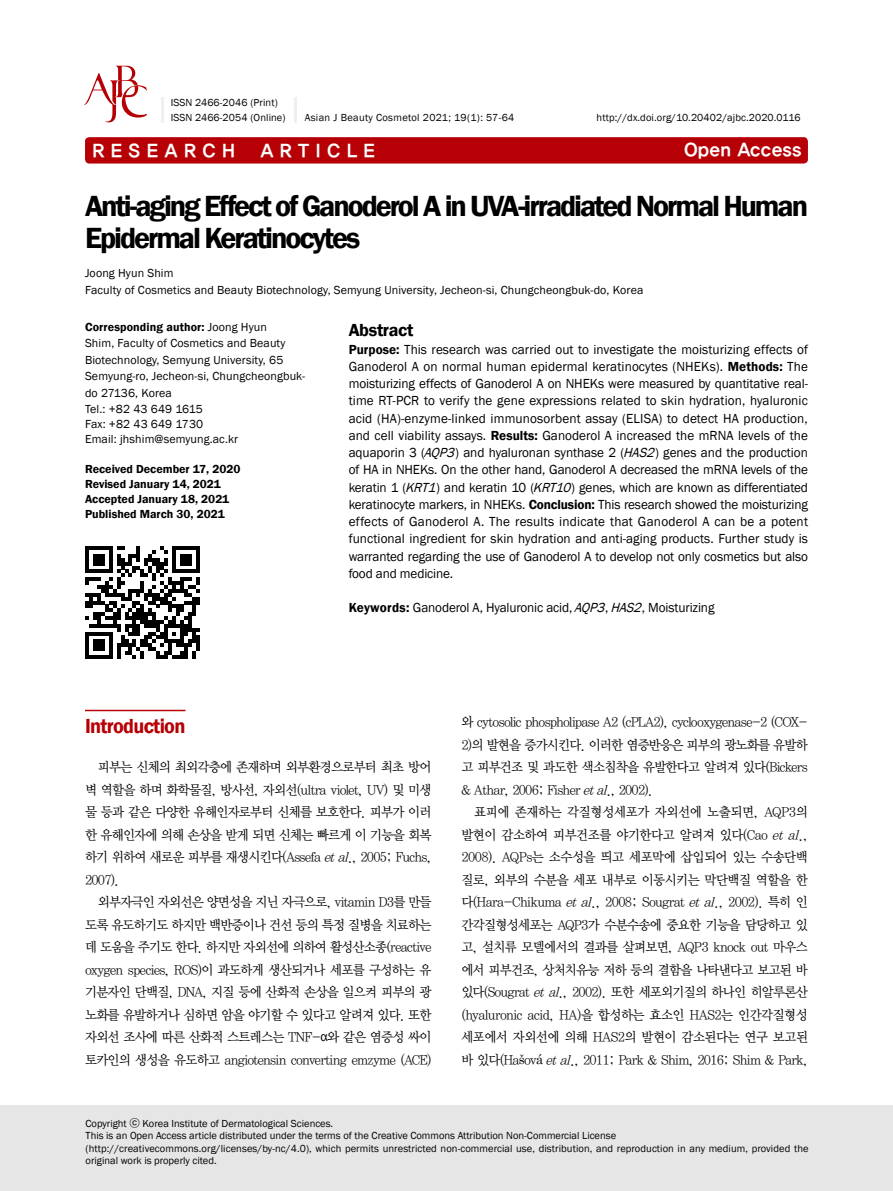
<style>
.page{position:relative;width:893px;height:1191px;background:#fff}
.page>*{position:absolute;margin:0;border:0;box-sizing:border-box;transform-origin:0 0}
.t1{font:600 30px/31.5px "Franklin Gothic";letter-spacing:-.07em;color:#000}
.t2{font:600 21px "Franklin Gothic";letter-spacing:-.035em;color:#b60005;scale:.96 1}
.t3{font:18px "YDIYGO350";color:#fff}
.t4{font:600 18px "Franklin Gothic";letter-spacing:-.02em;color:#000}
.t5{font:13.5px/22.5px "YDIY Mj O330";letter-spacing:-.06em;color:#000;text-align:justify;scale:.95 1}
.t6{font:13.5px/17.2px "Franklin Gothic";letter-spacing:-.01em;color:#000;text-align:justify}
.t7{font:12px/16.5px "Franklin Gothic";letter-spacing:.01em;color:#000}
.t8{font:600 12px/15px "Franklin Gothic";color:#000}
.t9{font:10.5px/12.6px "Franklin Gothic";color:#000}
.t10{font:10.5px "Franklin Gothic";letter-spacing:.03em;color:#000}
.s1{font-weight:600}
.s2{font-style:italic}
.s3{font-family:"Franklin Gothic"}
.s4{font-family:"Century"}
.s5{font-family:"YDIYGO330"}
</style>
<div class="page">
<div style="left:85px;top:137px;width:723px;height:26px;background:#b60005;border-radius:4px"></div>
<hr style="left:85px;top:709px;width:100px;height:2px;background:#b60005">
<div style="left:0;top:1106px;width:893px;height:85px;background:#e6e6e6"></div>
<svg style="left:84px;top:66px;width:63px;height:56px"></svg>
<hr style="left:294px;top:97px;width:3px;height:25px;background:#efefef">
<hr style="left:161px;top:97px;width:3px;height:25px;background:#efefef">
<svg style="left:85px;top:546px;width:115px;height:113px"></svg>
<p class="t9" style="left:171px;top:95px;width:116px;line-height:15px">ISSN 2466-2046 (Print)<br>ISSN 2466-2054 (Online)</p>
<p class="t10" style="left:305px;top:111px;width:211px">Asian J Beauty Cosmetol 2021; 19(1): 57-64</p>
<p class="t9" style="left:597px;top:111px;width:205px">http://dx.doi.org/10.20402/ajbc.2020.0116</p>
<h3 class="t3" style="left:92px;top:141px;width:144px">R E S E A R C H</h3>
<h3 class="t3" style="left:260px;top:141px;width:116px">A R T I C L E</h3>
<h3 class="t3" style="left:684px;top:140px;width:119px">Open Access</h3>
<h1 class="t1" style="left:85px;top:191px;width:725px">Anti-aging Effect of Ganoderol A in UVA-irradiated Normal Human<br>Epidermal Keratinocytes</h1>
<p class="t7" style="left:85px;top:265px;width:560px">Joong Hyun Shim<br>Faculty of Cosmetics and Beauty Biotechnology, Semyung University, Jecheon-si, Chungcheongbuk-do, Korea</p>
<p class="t7" style="left:85px;top:319px;width:222px"><span class="s1">Corresponding author:</span> Joong Hyun<br>Shim, Faculty of Cosmetics and Beauty<br>Biotechnology, Semyung University, 65<br>Semyung-ro, Jecheon-si, Chungcheongbuk&shy;do 27136, Korea<br>Tel.: +82 43 649 1615</p>
<p class="t7" style="left:85px;top:417px;width:155px;line-height:15px">Fax: +82 43 649 1730<br>Email: jhshim@semyung.ac.kr</p>
<p class="t8" style="left:85px;top:462px;width:157px">Received December 17, 2020<br>Revised January 14, 2021<br>Accepted January 18, 2021<br>Published March 30, 2021</p>
<h3 class="t4" style="left:349px;top:319px;width:66px">Abstract</h3>
<p class="t6" style="left:349px;top:341px;width:461px"><span class="s1">Purpose:</span> This research was carried out to investigate the moisturizing effects of Ganoderol A on normal human epidermal keratinocytes (NHEKs). <span class="s1">Methods:</span> The moisturizing effects of Ganoderol A on NHEKs were measured by quantitative real&shy;time RT-PCR to verify the gene expressions related to skin hydration, hyaluronic acid (HA)-enzyme-linked immunosorbent assay (ELISA) to detect HA production, and cell viability assays. <span class="s1">Results:</span> Ganoderol A increased the mRNA levels of the aquaporin 3 (<span class="s2">AQP3</span>) and hyaluronan synthase 2 (<span class="s2">HAS2</span>) genes and the production of HA in NHEKs. On the other hand, Ganoderol A decreased the mRNA levels of the keratin 1 (<span class="s2">KRT1</span>) and keratin 10 (<span class="s2">KRT10</span>) genes, which are known as differentiated keratinocyte markers, in NHEKs. <span class="s1">Conclusion:</span> This research showed the moisturizing effects of Ganoderol A. The results indicate that Ganoderol A can be a potent functional ingredient for skin hydration and anti-aging products. Further study is warranted regarding the use of Ganoderol A to develop not only cosmetics but also food and medicine.</p>
<p class="t6" style="left:349px;top:599px;width:367px"><span class="s1">Keywords:</span> Ganoderol A, Hyaluronic acid, <span class="s2">AQP3</span>, <span class="s2">HAS2</span>, Moisturizing</p>
<h2 class="t2" style="left:85px;top:713px;width:106px">Introduction</h2>
<p class="t5" style="left:85px;top:756px;width:366px;text-indent:13px">피부는 신체의 최외각층에 존재하며 외부환경으로부터 최초 방어 벽 역할을 하며 화학물질, 방사선, 자외선(ultra violet, UV) 및 미생 물 등과 같은 다양한 유해인자로부터 신체를 보호한다. 피부가 이러 한 유해인자에 의해 손상을 받게 되면 신체는 빠르게 이 기능을 회복 하기 위하여 새로운 피부를 재생시킨다(Assefa <span class="s2">etal</span>., 2005; Fuchs, 2007).</p>
<p class="t5" style="left:85px;top:891px;width:366px;text-indent:13px">외부자극인 자외선은 양면성을 지닌 자극으로, vitamin D3를 만들 도록 유도하기도 하지만 백반증이나 건선 등의 특정 질병을 치료하는 데 도움을 주기도 한다. 하지만 자외선에 의하여 활성산소종(reactive oxygen species, ROS)이 과도하게 생산되거나 세포를 구성하는 유 기분자인 단백질, DNA, 지질 등에 산화적 손상을 일으켜 피부의 광 노화를 유발하거나 심하면 암을 야기할 수 있다고 알려져 있다. 또한 자외선 조사에 따른 산화적 스트레스는 TNF-<span class="s3">α</span>와 같은 염증성 싸이 토카인의 생성을 유도하고 angiotensin converting emzyme (ACE)</p>
<p class="t5" style="left:461px;top:711px;width:366px">와 cytosolic phospholipase A2 (cPLA2), cyclooxygenase-2 (COX-2)의 발현을 증가시킨다. 이러한 염증반응은 피부의 광노화를 유발하 고 피부건조 및 과도한 색소침착을 유발한다고 알려져 있다(Bickers &amp; Athar, 2006; Fisher <span class="s2">etal</span>., 2002).</p>
<p class="t5" style="left:461px;top:801px;width:366px;text-indent:13px">표피에 존재하는 각질형성세포가 자외선에 노출되면, AQP3의 발현이 감소하여 피부건조를 야기한다고 알려져 있다(Cao <span class="s2">et al</span>., 2008). AQPs는 소수성을 띄고 세포막에 삽입되어 있는 수송단백 질로, 외부의 수분을 세포 내부로 이동시키는 막단백질 역할을 한 다(Hara-Chikuma <span class="s2">etal</span>., 2008; Sougrat <span class="s2">etal</span>., 2002). 특히 인 간각질형성세포는 AQP3가 수분수송에 중요한 기능을 담당하고 있 고, 설치류 모델에서의 결과를 살펴보면, AQP3 knock out 마우스 에서 피부건조, 상처치유능 저하 등의 결함을 나타낸다고 보고된 바 있다(Sougrat <span class="s2">etal</span>., 2002). 또한 세포외기질의 하나인 히알루론산 (hyaluronic acid, HA)을 합성하는 효소인 HAS2는 인간각질형성 세포에서 자외선에 의해 HAS2의 발현이 감소된다는 연구 보고된 바 있다(Ha<span class="s4">š</span>ov<span class="s4">á</span> <span class="s2">etal</span>., 2011; Park &amp; Shim, 2016; Shim &amp; Park,</p>
<p class="t9" style="left:86px;top:1117px;width:724px">Copyright <span class="s5">ⓒ</span> Korea Institute of Dermatological Sciences.<br>This is an Open Access article distributed under the terms of the Creative Commons Attribution Non-Commercial License (http://creativecommons.org/licenses/by-nc/4.0), which permits unrestricted non-commercial use, distribution, and reproduction in any medium, provided the original work is properly cited.</p>
</div>
